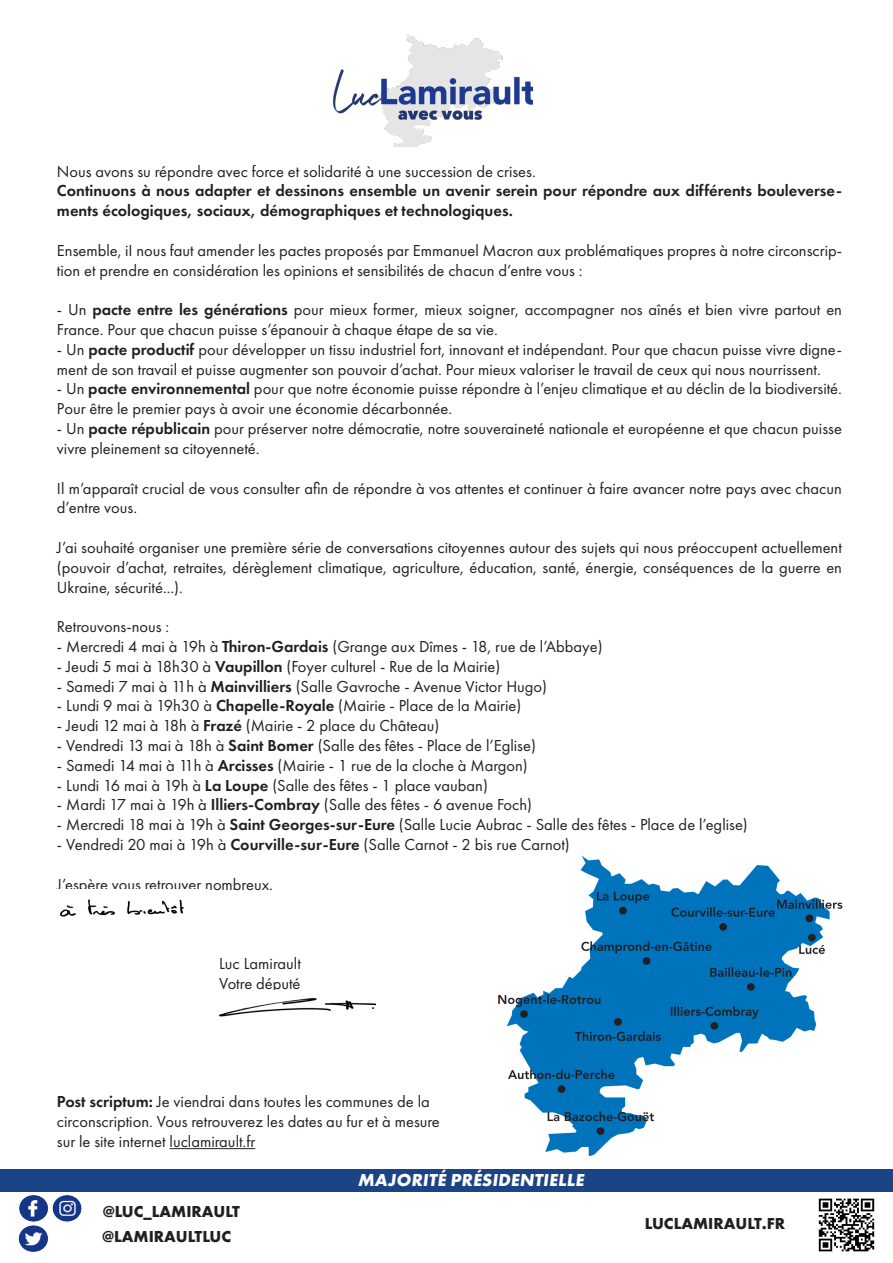
<style>
.page{position:relative;width:893px;height:1263px;background:#fff}
.page>*{position:absolute;margin:0;border:0;box-sizing:border-box;transform-origin:0 0}
.t1{font:700 18px "Futura PT";color:#fff}
.t2{font:16.5px/19.8px "Futura PT";color:#231f20}
.t3{font:600 16.5px/19.8px "Futura PT";color:#231f20}
.t4{font:700 16.5px/24.5px "Futura PT";color:#231f20}
.s1{font-weight:600}
</style>
<div class="page">
<img style="left:818px;top:1198px;width:57px;height:54px">
<div style="left:0;top:1169px;width:893px;height:23px;background:#1b4486"></div>
<img style="left:18px;top:1195px;width:64px;height:57px">
<hr style="left:170px;top:1148px;width:85px;height:1px;background:#231f20">
<img style="left:332px;top:34px;width:201px;height:112px">
<img style="left:59px;top:899px;width:125px;height:18px">
<img style="left:498px;top:855px;width:345px;height:300px">
<img style="left:218px;top:998px;width:158px;height:19px">
<p class="t2" style="left:57px;top:161px;width:480px">Nous avons su répondre avec force et solidarité à une succession de crises.</p>
<p class="t3" style="left:57px;top:181px;width:786px">Continuons à nous adapter et dessinons ensemble un avenir serein pour répondre aux différents bouleverse&shy;ments écologiques, sociaux, démographiques et technologiques.</p>
<p class="t2" style="left:57px;top:240px;width:786px">Ensemble, iI nous faut amender les pactes proposés par Emmanuel Macron aux problématiques propres à notre circonscrip&shy;tion et prendre en considération les opinions et sensibilités de chacun d’entre vous :</p>
<p class="t2" style="left:57px;top:300px;width:786px">- Un <span class="s1">pacte entre les générations</span> pour mieux former, mieux soigner, accompagner nos aînés et bien vivre partout en<br>France. Pour que chacun puisse s’épanouir à chaque étape de sa vie.</p>
<p class="t2" style="left:57px;top:339px;width:786px">- Un <span class="s1">pacte productif</span> pour développer un tissu industriel fort, innovant et indépendant. Pour que chacun puisse vivre digne&shy;ment de son travail et puisse augmenter son pouvoir d’achat. Pour mieux valoriser le travail de ceux qui nous nourrissent.</p>
<p class="t2" style="left:57px;top:379px;width:786px">- Un <span class="s1">pacte environnemental</span> pour que notre économie puisse répondre à l’enjeu climatique et au déclin de la biodiversité.<br>Pour être le premier pays à avoir une économie décarbonnée.</p>
<p class="t2" style="left:57px;top:419px;width:786px">- Un <span class="s1">pacte républicain</span> pour préserver notre démocratie, notre souveraineté nationale et européenne et que chacun puisse vivre pleinement sa citoyenneté.</p>
<p class="t2" style="left:57px;top:478px;width:786px">Il m’apparaît crucial de vous consulter afin de répondre à vos attentes et continuer à faire avancer notre pays avec chacun d’entre vous.</p>
<p class="t2" style="left:57px;top:537px;width:786px;text-align:justify">J’ai souhaité organiser une première série de conversations citoyennes autour des sujets qui nous préoccupent actuellement (pouvoir d’achat, retraites, dérèglement climatique, agriculture, éducation, santé, énergie, conséquences de la guerre en Ukraine, sécurité...).</p>
<p class="t2" style="left:57px;top:617px;width:114px">Retrouvons-nous :</p>
<p class="t2" style="left:57px;top:636px;width:547px">- Mercredi 4 mai à 19h à <span class="s1">Thiron-Gardais</span> (Grange aux Dîmes - 18, rue de l’Abbaye)</p>
<p class="t2" style="left:57px;top:656px;width:445px">- Jeudi 5 mai à 18h30 à <span class="s1">Vaupillon</span> (Foyer culturel - Rue de la Mairie)</p>
<p class="t2" style="left:57px;top:676px;width:492px">- Samedi 7 mai à 11h à <span class="s1">Mainvilliers</span> (Salle Gavroche - Avenue Victor Hugo)</p>
<p class="t2" style="left:57px;top:696px;width:466px">- Lundi 9 mai à 19h30 à <span class="s1">Chapelle-Royale</span> (Mairie - Place de la Mairie)</p>
<p class="t2" style="left:57px;top:716px;width:384px">- Jeudi 12 mai à 18h à <span class="s1">Frazé</span> (Mairie - 2 place du Château)</p>
<p class="t2" style="left:57px;top:735px;width:480px">- Vendredi 13 mai à 18h à <span class="s1">Saint Bomer</span> (Salle des fêtes - Place de l’Eglise)</p>
<p class="t2" style="left:57px;top:755px;width:472px">- Samedi 14 mai à 11h à <span class="s1">Arcisses</span> (Mairie - 1 rue de la cloche à Margon)</p>
<p class="t2" style="left:57px;top:775px;width:432px">- Lundi 16 mai à 19h à <span class="s1">La Loupe</span> (Salle des fêtes - 1 place vauban)</p>
<p class="t2" style="left:57px;top:795px;width:477px">- Mardi 17 mai à 19h à <span class="s1">Illiers-Combray</span> (Salle des fêtes - 6 avenue Foch)</p>
<p class="t2" style="left:57px;top:815px;width:692px">- Mercredi 18 mai à 19h à <span class="s1">Saint Georges-sur-Eure</span> (Salle Lucie Aubrac - Salle des fêtes - Place de l’eglise)</p>
<p class="t2" style="left:57px;top:834px;width:514px">- Vendredi 20 mai à 19h à <span class="s1">Courville-sur-Eure</span> (Salle Carnot - 2 bis rue Carnot)</p>
<p class="t2" style="left:57px;top:874px;width:218px">J’espère vous retrouver nombreux.</p>
<p class="t2" style="left:219px;top:953px;width:83px">Luc Lamirault<br>Votre député</p>
<p class="t2" style="left:57px;top:1092px;width:374px"><span class="s1">Post scriptum:</span> Je viendrai dans toutes les communes de la</p>
<p class="t2" style="left:57px;top:1112px;width:384px">circonscription. Vous retrouverez les dates au fur et à mesure</p>
<p class="t2" style="left:57px;top:1131px;width:200px">sur le site internet luclamirault.fr</p>
<p class="t4" style="left:102px;top:1199px;width:139px">@LUC_LAMIRAULT @LAMIRAULTLUC</p>
<p class="t1" style="left:358px;top:1169px;width:230px">MAJORITÉ PRÉSIDENTIELLE</p>
<p class="t4" style="left:645px;top:1210px;width:142px">LUCLAMIRAULT.FR</p>
</div>
